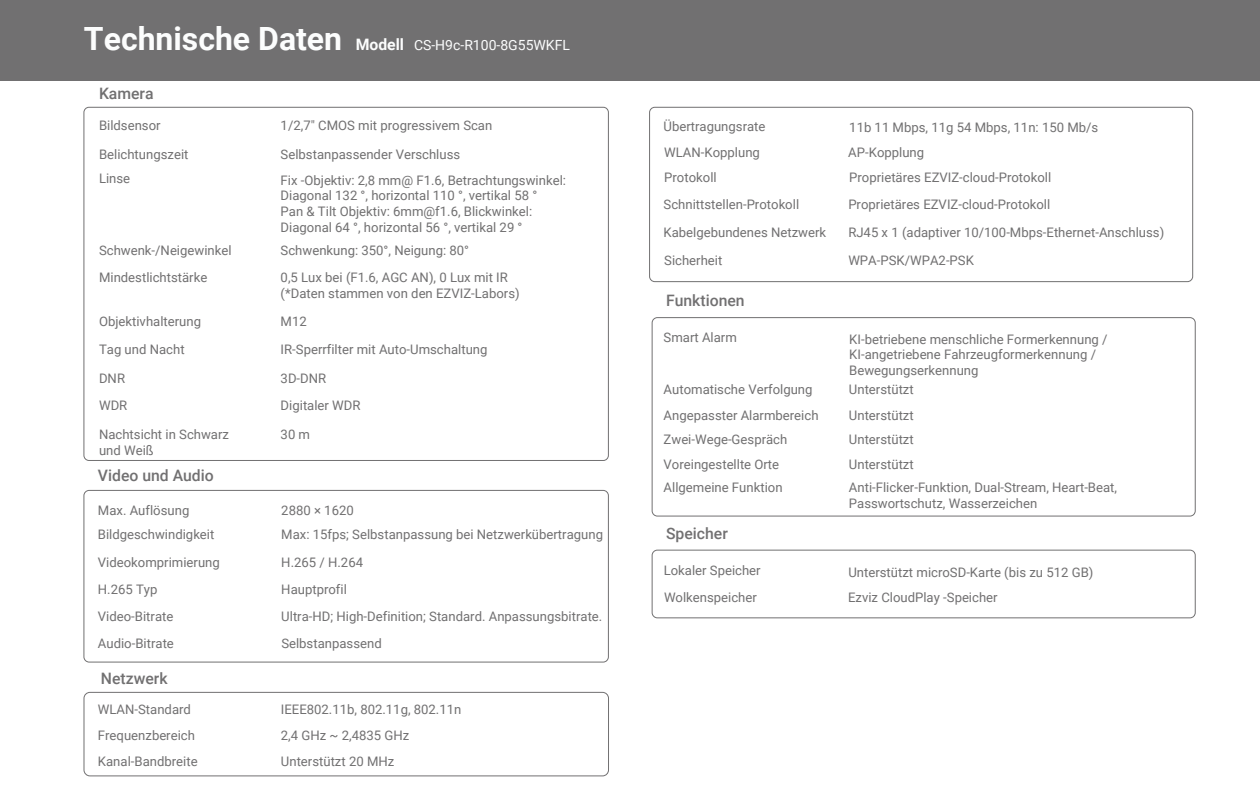
<style>
.page{position:relative;width:1260px;height:788px;background:#fff}
.page>*{position:absolute;margin:0;border:0;box-sizing:border-box;transform-origin:0 0}
.t1{font:500 15.75px "Roboto";color:#717071}
.t2{font:14px "Roboto";color:#fcfdfd}
.t3{font:13.12px/15.8px "Roboto";color:#717071}
.s1{font-weight:700;font-size:32.02px}
.s2{font-weight:700;font-size:15.75px}
</style>
<div class="page">
<div style="left:0;top:0;width:1260px;height:80px;background:#717071"></div>
<div style="left:83px;top:490px;width:526px;height:172px;border:1px solid #717071;border-radius:5px"></div>
<div style="left:652px;top:317px;width:544px;height:199px;border:1px solid #717071;border-radius:5px"></div>
<div style="left:652px;top:549px;width:544px;height:69px;border:1px solid #717071;border-radius:5px"></div>
<div style="left:649px;top:107px;width:544px;height:175px;border:1px solid #717071;border-radius:5px"></div>
<div style="left:84px;top:691px;width:525px;height:85px;border:1px solid #717071;border-radius:6px"></div>
<p class="t2" style="left:84px;top:35px;width:488px"><span class="s1">Technische Daten</span> <span class="s2">Modell</span> CS-H9c-R100-8G55WKFL</p>
<p class="t1" style="left:99px;top:83px;width:56px">Kamera</p>
<p class="t3" style="left:99px;top:117px;width:63px">Bildsensor</p>
<p class="t3" style="left:281px;top:117px;width:213px">1/2,7" CMOS mit progressivem Scan</p>
<p class="t3" style="left:99px;top:146px;width:91px">Belichtungszeit</p>
<p class="t3" style="left:281px;top:146px;width:181px">Selbstanpassender Verschluss</p>
<p class="t3" style="left:99px;top:170px;width:33px">Linse</p>
<p class="t3" style="left:281px;top:171px;width:287px">Fix -Objektiv: 2,8 mm@ F1.6, Betrachtungswinkel:<br>Diagonal 132 °, horizontal 110 °, vertikal 58 °<br>Pan &amp; Tilt Objektiv: 6mm@f1.6, Blickwinkel:<br>Diagonal 64 °, horizontal 56 °, vertikal 29 °</p>
<p class="t3" style="left:99px;top:269px;width:110px">Mindestlichtstärke</p>
<p class="t3" style="left:99px;top:242px;width:134px">Schwenk-/Neigewinkel</p>
<p class="t3" style="left:281px;top:236px;width:229px;line-height:26.7px">Schwenkung: 350°, Neigung: 80°<br>0,5 Lux bei (F1.6, AGC AN), 0 Lux mit IR</p>
<p class="t3" style="left:281px;top:284px;width:241px">(*Daten stammen von den EZVIZ-Labors)</p>
<p class="t3" style="left:99px;top:313px;width:104px">Objektivhalterung</p>
<p class="t3" style="left:281px;top:313px;width:28px">M12</p>
<p class="t3" style="left:99px;top:341px;width:87px">Tag und Nacht</p>
<p class="t3" style="left:99px;top:370px;width:28px">DNR</p>
<p class="t3" style="left:281px;top:370px;width:47px">3D-DNR</p>
<p class="t3" style="left:99px;top:397px;width:30px">WDR</p>
<p class="t3" style="left:281px;top:397px;width:81px">Digitaler WDR</p>
<p class="t3" style="left:99px;top:426px;width:132px">Nachtsicht in Schwarz und Weiß</p>
<p class="t3" style="left:281px;top:426px;width:31px">30 m</p>
<p class="t3" style="left:281px;top:341px;width:208px">IR-Sperrfilter mit Auto-Umschaltung</p>
<p class="t1" style="left:98px;top:464px;width:117px">Video und Audio</p>
<p class="t3" style="left:98px;top:501px;width:93px">Max. Auflösung</p>
<p class="t3" style="left:281px;top:501px;width:74px">2880 × 1620</p>
<p class="t3" style="left:98px;top:526px;width:118px">Bildgeschwindigkeit</p>
<p class="t3" style="left:281px;top:526px;width:323px">Max: 15fps; Selbstanpassung bei Netzwerkübertragung</p>
<p class="t3" style="left:98px;top:553px;width:123px">Videokomprimierung</p>
<p class="t3" style="left:281px;top:548px;width:83px;line-height:27.3px">H.265 / H.264<br>Hauptprofil</p>
<p class="t3" style="left:98px;top:575px;width:77px;line-height:26.5px">H.265 Typ<br>Video-Bitrate</p>
<p class="t3" style="left:281px;top:607px;width:323px">Ultra-HD; High-Definition; Standard. Anpassungsbitrate.</p>
<p class="t3" style="left:98px;top:634px;width:77px">Audio-Bitrate</p>
<p class="t3" style="left:281px;top:634px;width:102px">Selbstanpassend</p>
<p class="t1" style="left:101px;top:666px;width:68px">Netzwerk</p>
<p class="t3" style="left:98px;top:701px;width:95px">WLAN-Standard</p>
<p class="t3" style="left:281px;top:701px;width:182px">IEEE802.11b, 802.11g, 802.11n</p>
<p class="t3" style="left:98px;top:726px;width:99px">Frequenzbereich</p>
<p class="t3" style="left:281px;top:726px;width:130px">2,4 GHz ~ 2,4835 GHz</p>
<p class="t3" style="left:98px;top:753px;width:101px">Kanal-Bandbreite</p>
<p class="t3" style="left:281px;top:753px;width:115px">Unterstützt 20 MHz</p>
<p class="t3" style="left:664px;top:118px;width:103px">Übertragungsrate</p>
<p class="t3" style="left:849px;top:119px;width:251px">11b 11 Mbps, 11g 54 Mbps, 11n: 150 Mb/s</p>
<p class="t3" style="left:664px;top:144px;width:97px">WLAN-Kopplung</p>
<p class="t3" style="left:848px;top:144px;width:77px">AP-Kopplung</p>
<p class="t3" style="left:664px;top:169px;width:54px">Protokoll</p>
<p class="t3" style="left:849px;top:169px;width:204px">Proprietäres EZVIZ-cloud-Protokoll</p>
<p class="t3" style="left:664px;top:196px;width:137px">Schnittstellen-Protokoll</p>
<p class="t3" style="left:848px;top:196px;width:204px">Proprietäres EZVIZ-cloud-Protokoll</p>
<p class="t3" style="left:664px;top:224px;width:164px">Kabelgebundenes Netzwerk</p>
<p class="t3" style="left:848px;top:224px;width:317px">RJ45 x 1 (adaptiver 10/100-Mbps-Ethernet-Anschluss)</p>
<p class="t3" style="left:664px;top:251px;width:60px">Sicherheit</p>
<p class="t3" style="left:848px;top:251px;width:127px">WPA-PSK/WPA2-PSK</p>
<p class="t1" style="left:666px;top:290px;width:80px">Funktionen</p>
<p class="t3" style="left:664px;top:328px;width:75px">Smart Alarm</p>
<p class="t3" style="left:849px;top:330px;width:260px">KI-betriebene menschliche Formerkennung /<br>KI-angetriebene Fahrzeugformerkennung /<br>Bewegungserkennung</p>
<p class="t3" style="left:664px;top:381px;width:150px">Automatische Verfolgung</p>
<p class="t3" style="left:849px;top:381px;width:66px">Unterstützt</p>
<p class="t3" style="left:664px;top:407px;width:156px">Angepasster Alarmbereich</p>
<p class="t3" style="left:849px;top:407px;width:66px">Unterstützt</p>
<p class="t3" style="left:664px;top:431px;width:125px">Zwei-Wege-Gespräch</p>
<p class="t3" style="left:849px;top:431px;width:66px">Unterstützt</p>
<p class="t3" style="left:664px;top:456px;width:117px">Voreingestellte Orte</p>
<p class="t3" style="left:849px;top:456px;width:66px">Unterstützt</p>
<p class="t3" style="left:664px;top:479px;width:120px">Allgemeine Funktion</p>
<p class="t3" style="left:849px;top:479px;width:270px">Anti-Flicker-Funktion, Dual-Stream, Heart-Beat,<br>Passwortschutz, Wasserzeichen</p>
<p class="t1" style="left:666px;top:522px;width:63px">Speicher</p>
<p class="t3" style="left:664px;top:562px;width:98px">Lokaler Speicher</p>
<p class="t3" style="left:848px;top:564px;width:246px">Unterstützt microSD-Karte (bis zu 512 GB)</p>
<p class="t3" style="left:664px;top:589px;width:94px">Wolkenspeicher</p>
<p class="t3" style="left:848px;top:589px;width:151px">Ezviz CloudPlay -Speicher</p>
</div>
